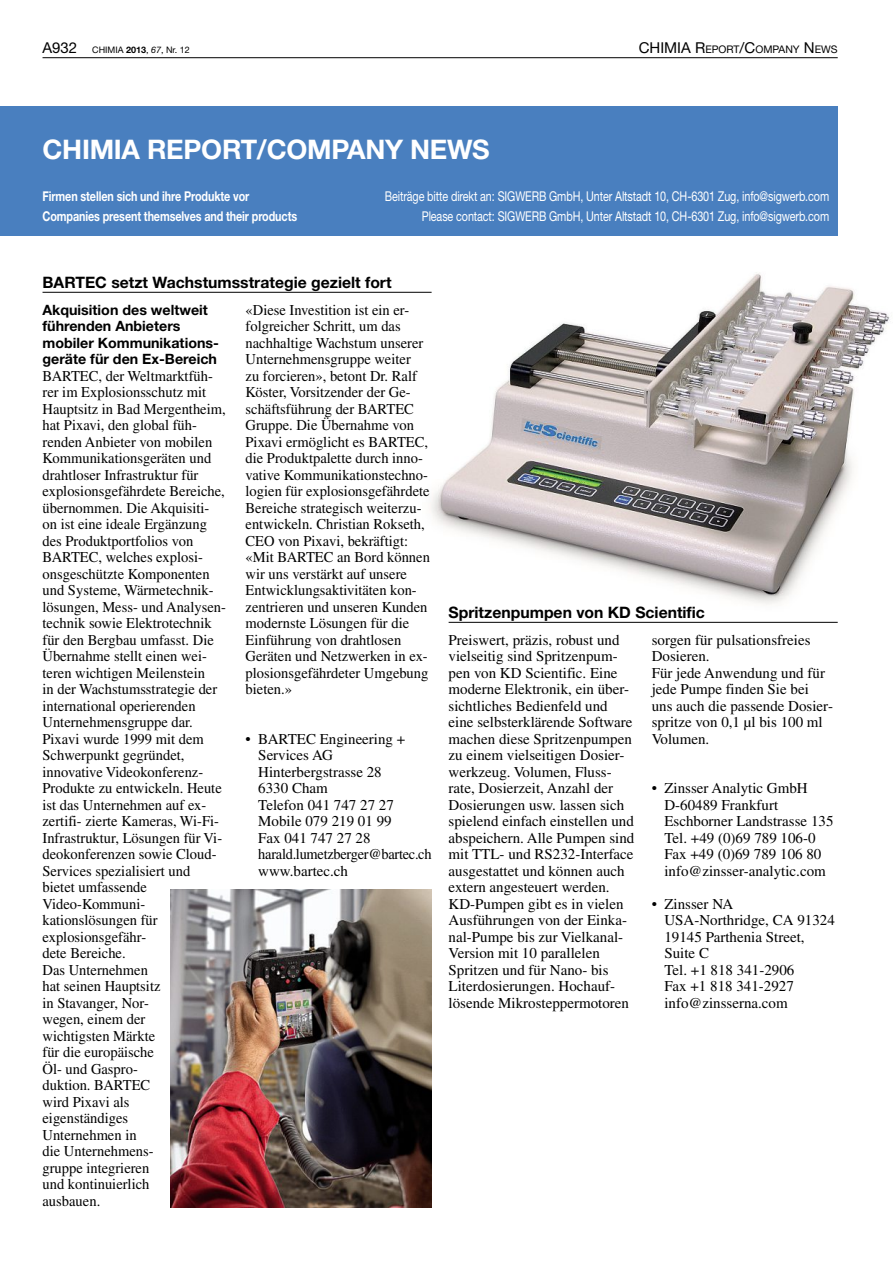
<style>
.page{position:relative;width:893px;height:1263px;background:#fff}
.page>*{position:absolute;margin:0;border:0;box-sizing:border-box;transform-origin:0 0}
.t1{font:700 27px "Helvetica Neue LT Std";letter-spacing:-.01em;color:#fff}
.t2{font:700 15.75px "Helvetica Neue LT Std";color:#000}
.t3{font:15px/16.5px "Times LT Std";color:#000}
.t4{font:700 14.25px/16.5px "Helvetica Neue LT Std";color:#000}
.t5{font:13.5px "Helvetica Neue LT Std";letter-spacing:-.01em;color:#fff;scale:.8 1}
.t6{font:700 13.5px "Helvetica Neue LT Std";letter-spacing:-.01em;color:#fff;scale:.8 1}
.t7{font:10.5px "Helvetica Neue LT Std";color:#000}
.t8{font:9px "Helvetica Neue LT Std";color:#000}
.s1{font-size:15px}
.s2{font-weight:700}
.s3{font-style:italic}
</style>
<div class="page">
<hr style="left:43px;top:57px;width:795px;height:1px;background:#000">
<div style="left:0;top:106px;width:838px;height:130px;background:#497fbf"></div>
<img style="left:422px;top:272px;width:468px;height:350px">
<hr style="left:43px;top:292px;width:389px;height:1px;background:#000">
<hr style="left:449px;top:622px;width:389px;height:1px;background:#000">
<img style="left:170px;top:890px;width:262px;height:318px">
<p class="t8" style="left:43px;top:45px;width:149px"><span class="s1">A932</span> CHIMIA <span class="s2">2013</span>, <span class="s3">67</span>, Nr. 12</p>
<p class="t7" style="left:639px;top:43px;width:200px"><span class="s1">C</span><span class="s1">HIMIA</span> <span class="s1">R</span>EPORT<span class="s1">/C</span>OMPANY <span class="s1">N</span>EWS</p>
<h1 class="t1" style="left:43px;top:133px;width:449px">CHIMIA REPORT/COMPANY NEWS</h1>
<p class="t6" style="left:43px;top:187px;width:260px">Firmen stellen sich und ihre Produkte vor</p>
<p class="t5" style="left:385px;top:188px;width:557px">Beiträge bitte direkt an: SIGWERB GmbH, Unter Altstadt 10, CH-6301 Zug, info@sigwerb.com</p>
<p class="t6" style="left:43px;top:208px;width:320px">Companies present themselves and their products</p>
<p class="t5" style="left:422px;top:208px;width:511px">Please contact: SIGWERB GmbH, Unter Altstadt 10, CH-6301 Zug, info@sigwerb.com</p>
<p class="t2" style="left:43px;top:272px;width:351px">BARTEC setzt Wachstumsstrategie gezielt fort</p>
<p class="t4" style="left:43px;top:301px;width:178px">Akquisition des weltweit führenden Anbieters mobiler Kommunikations&shy;geräte für den Ex-Bereich</p>
<p class="t3" style="left:43px;top:367px;width:185px">BARTEC, der Weltmarktfüh&shy;rer im Explosionsschutz mit<br>Hauptsitz in Bad Mergentheim, hat Pixavi, den global füh&shy;renden Anbieter von mobilen<br>Kommunikationsgeräten und drahtloser Infrastruktur für explosionsgefährdete Bereiche, übernommen. Die Akquisiti&shy;on ist eine ideale Ergänzung des Produktportfolios von<br>BARTEC, welches explosi&shy;onsgeschützte Komponenten und Systeme, Wärmetechnik&shy;lösungen, Mess- und Analysen&shy;technik sowie Elektrotechnik für den Bergbau umfasst. Die<br>Übernahme stellt einen wei&shy;teren wichtigen Meilenstein<br>in der Wachstumsstrategie der international operierenden<br>Unternehmensgruppe dar.<br>Pixavi wurde 1999 mit dem<br>Schwerpunkt gegründet, innovative Videokonferenz-<br>Produkte zu entwickeln. Heute ist das Unternehmen auf ex&shy;zertifi- zierte Kameras, Wi-Fi-<br>Infrastruktur, Lösungen für Vi&shy;deokonferenzen sowie Cloud-<br>Services spezialisiert und bietet umfassende<br>Video-Kommuni&shy;kationslösungen für explosionsgefähr-<br>dete Bereiche.<br>Das Unternehmen<br>hat seinen Hauptsitz<br>in Stavanger, Nor-<br>wegen, einem der<br>wichtigsten Märkte<br>für die europäische<br>Öl- und Gaspro-<br>duktion. BARTEC<br>wird Pixavi als<br>eigenständiges<br>Unternehmen in<br>die Unternehmens-<br>gruppe integrieren<br>und kontinuierlich<br>ausbauen.</p>
<p class="t3" style="left:246px;top:301px;width:186px">«Diese Investition ist ein er&shy;folgreicher Schritt, um das nachhaltige Wachstum unserer<br>Unternehmensgruppe weiter<br>zu forcieren», betont Dr. Ralf<br>Köster, Vorsitzender der Ge&shy;schäftsführung der BARTEC<br>Gruppe. Die Übernahme von<br>Pixavi ermöglicht es BARTEC, die Produktpalette durch inno&shy;vative Kommunikationstechno&shy;logien für explosionsgefährdete<br>Bereiche strategisch weiterzu&shy;entwickeln. Christian Rokseth,<br>CEO von Pixavi, bekräftigt: «Mit BARTEC an Bord können wir uns verstärkt auf unsere<br>Entwicklungsaktivitäten kon&shy;zentrieren und unseren Kunden modernste Lösungen für die<br>Einführung von drahtlosen<br>Geräten und Netzwerken in ex&shy;plosionsgefährdeter Umgebung bieten.»</p>
<p class="t3" style="left:258px;top:730px;width:175px;text-indent:-13px">• BARTEC Engineering +<br>Services AG<br>Hinterbergstrasse 28<br>6330 Cham<br>Telefon 041 747 27 27<br>Mobile 079 219 01 99<br>Fax 041 747 27 28 harald.lumetzberger@bartec.ch www.bartec.ch</p>
<p class="t2" style="left:449px;top:602px;width:258px">Spritzenpumpen von KD Scientific</p>
<p class="t3" style="left:449px;top:631px;width:187px">Preiswert, präzis, robust und vielseitig sind Spritzenpum&shy;pen von KD Scientific. Eine moderne Elektronik, ein über&shy;sichtliches Bedienfeld und eine selbsterklärende Software machen diese Spritzenpumpen zu einem vielseitigen Dosier&shy;werkzeug. Volumen, Fluss&shy;rate, Dosierzeit, Anzahl der<br>Dosierungen usw. lassen sich spielend einfach einstellen und abspeichern. Alle Pumpen sind mit TTL- und RS232-Interface ausgestattet und können auch extern angesteuert werden.<br>KD-Pumpen gibt es in vielen<br>Ausführungen von der Einka&shy;nal-Pumpe bis zur Vielkanal-<br>Version mit 10 parallelen<br>Spritzen und für Nano- bis<br>Literdosierungen. Hochauf&shy;lösende Mikrosteppermotoren</p>
<p class="t3" style="left:652px;top:631px;width:183px">sorgen für pulsationsfreies<br>Dosieren.<br>Für jede Anwendung und für jede Pumpe finden Sie bei uns auch die passende Dosier&shy;spritze von 0,1 µl bis 100 ml<br>Volumen.</p>
<p class="t3" style="left:664px;top:780px;width:171px;text-indent:-13px">• Zinsser Analytic GmbH<br>D-60489 Frankfurt<br>Eschborner Landstrasse 135<br>Tel. +49 (0)69 789 106-0<br>Fax +49 (0)69 789 106 80 info@zinsser-analytic.com</p>
<p class="t3" style="left:664px;top:895px;width:172px;text-indent:-13px">• Zinsser NA<br>USA-Northridge, CA 91324<br>19145 Parthenia Street,<br>Suite C<br>Tel. +1 818 341-2906<br>Fax +1 818 341-2927 info@zinsserna.com</p>
</div>
